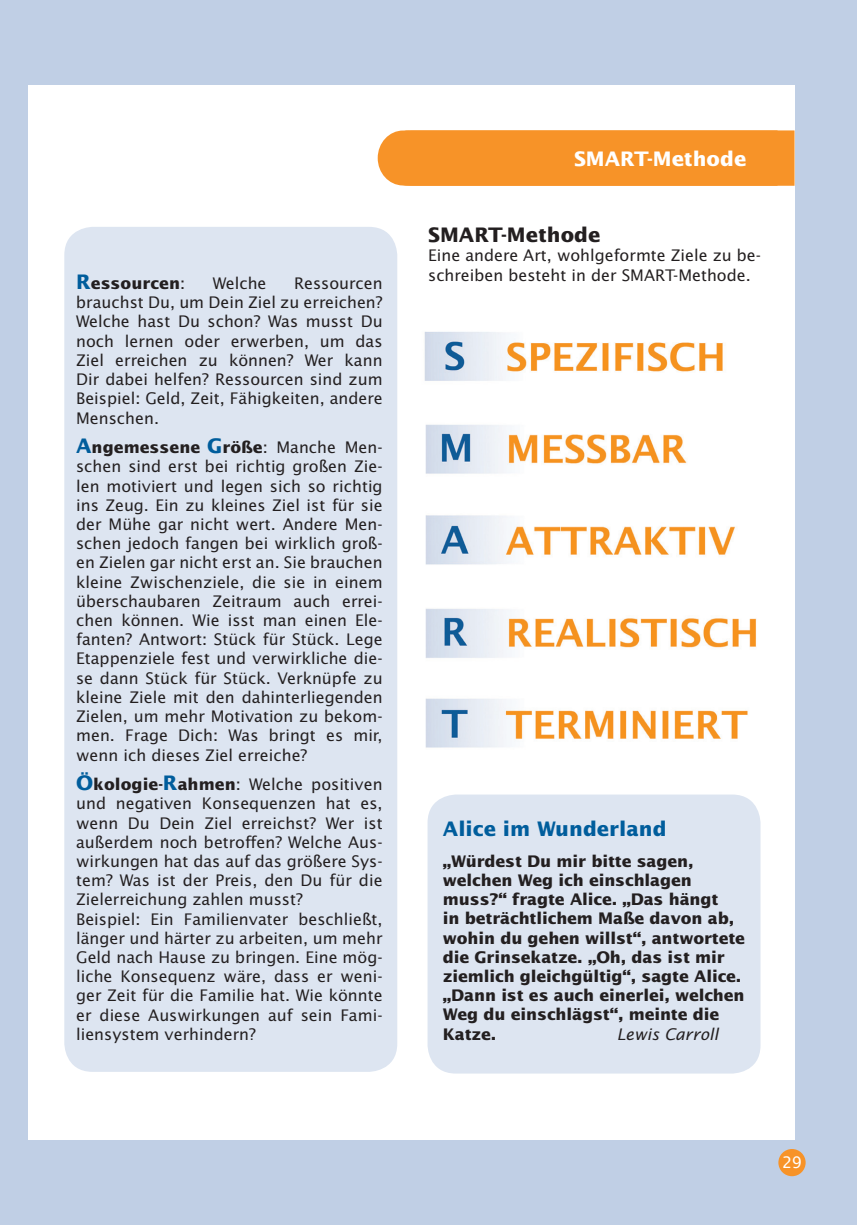
<style>
.page{position:relative;width:857px;height:1225px;background:#fff}
.page>*{position:absolute;margin:0;border:0;box-sizing:border-box;transform-origin:0 0}
.t1{font:700 20px "Lucida Sans Std";color:#005d9c}
.t2{font:700 20px "Lucida Sans Std";color:#231f20}
.t3{font:700 20px "Lucida Sans Std";color:#fff}
.t4{font:16px/19.2px "Lucida Sans Std";color:#231f20;text-align:justify}
.t5{font:700 16px/19.2px "Lucida Sans Std";letter-spacing:-.01em;color:#231f20}
.t6{font:italic 16px "Lucida Sans Std";color:#231f20}
.t7{font:16px "Lucida Sans";color:#fff}
.s1{font-size:20px;color:#005d9c}
.s2{font-weight:400}
.s3{font-weight:700;font-size:20px;color:#005d9c}
.s4{font-weight:700}
</style>
<div class="page">
<div style="left:0;top:0;width:856px;height:1225px;background:#c0cfe5"></div>
<hr style="left:856px;top:0;width:1px;height:1225px;background:#c0cfe5">
<div style="left:28px;top:85px;width:766px;height:1055px;background:#fff"></div>
<div style="left:427px;top:794px;width:333px;height:279px;background:#dde5f1;border-radius:28px"></div>
<div style="left:64px;top:227px;width:333px;height:844px;background:#dde5f1;border-radius:28px"></div>
<img style="left:424px;top:331px;width:333px;height:417px">
<div style="left:377px;top:130px;width:417px;height:56px;background:#f79328"></div>
<div style="left:778px;top:1149px;width:27px;height:27px;background:#f79328;border-radius:50%"></div>
<p class="t5" style="left:76px;top:274px;width:110px"><span class="s1">R</span>essourcen<span class="s2">:</span></p>
<p class="t4" style="left:213px;top:274px;width:55px">Welche</p>
<p class="t4" style="left:76px;top:274px;width:308px;text-indent:218px">Ressourcen brauchst Du, um Dein Ziel zu erreichen?<br>Welche hast Du schon? Was musst Du noch lernen oder erwerben, um das Ziel erreichen zu können? Wer kann Dir dabei helfen? Ressourcen sind zum Beispiel: Geld, Zeit, Fähigkeiten, andere Menschen.</p>
<p class="t4" style="left:76px;top:438px;width:308px"><span class="s3">A</span><span class="s4">ngemessene</span> <span class="s3">G</span><span class="s4">röße</span>: Manche Men&shy;schen sind erst bei richtig großen Zie&shy;len motiviert und legen sich so richtig ins Zeug. Ein zu kleines Ziel ist für sie der Mühe gar nicht wert. Andere Men&shy;schen jedoch fangen bei wirklich groß&shy;en Zielen gar nicht erst an. Sie brauchen kleine Zwischenziele, die sie in einem überschaubaren Zeitraum auch errei&shy;chen können. Wie isst man einen Ele&shy;fanten? Antwort: Stück für Stück. Lege Etappenziele fest und verwirkliche die&shy;se dann Stück für Stück. Verknüpfe zu kleine Ziele mit den dahinterliegenden Zielen, um mehr Motivation zu bekom&shy;men. Frage Dich: Was bringt es mir, wenn ich dieses Ziel erreiche?</p>
<p class="t4" style="left:76px;top:775px;width:308px;text-align:left"><span class="s3">Ö</span><span class="s4">kologie-</span><span class="s3">R</span><span class="s4">ahmen</span>: Welche positiven und negativen Konsequenzen hat es, wenn Du Dein Ziel erreichst? Wer ist außerdem noch betroffen? Welche Aus&shy;wirkungen hat das auf das größere Sys&shy;tem? Was ist der Preis, den Du für die Zielerreichung zahlen musst?<br>Beispiel: Ein Familienvater beschließt, länger und härter zu arbeiten, um mehr Geld nach Hause zu bringen. Eine mög&shy;liche Konsequenz wäre, dass er weni&shy;ger Zeit für die Familie hat. Wie könnte er diese Auswirkungen auf sein Fami&shy;liensystem verhindern?</p>
<p class="t3" style="left:573px;top:147px;width:174px">SMART-Methode</p>
<p class="t2" style="left:428px;top:224px;width:174px">SMART-Methode</p>
<p class="t4" style="left:428px;top:246px;width:334px">Eine andere Art, wohlgeformte Ziele zu be&shy;schreiben besteht in der SMART-Methode.</p>
<p class="t1" style="left:442px;top:817px;width:225px">Alice im Wunderland</p>
<p class="t5" style="left:442px;top:851px;width:303px">„Würdest Du mir bitte sagen, welchen Weg ich einschlagen muss?“ fragte Alice. „Das hängt<br>in beträchtlichem Maße davon ab, wohin du gehen willst“, antwortete die Grinsekatze. „Oh, das ist mir ziemlich gleichgültig“, sagte Alice. „Dann ist es auch einerlei, welchen<br>Weg du einschlägst“, meinte die<br>Katze.</p>
<p class="t6" style="left:616px;top:1024px;width:103px">Lewis Carroll</p>
<p class="t7" style="left:781px;top:1153px;width:21px">29</p>
</div>
